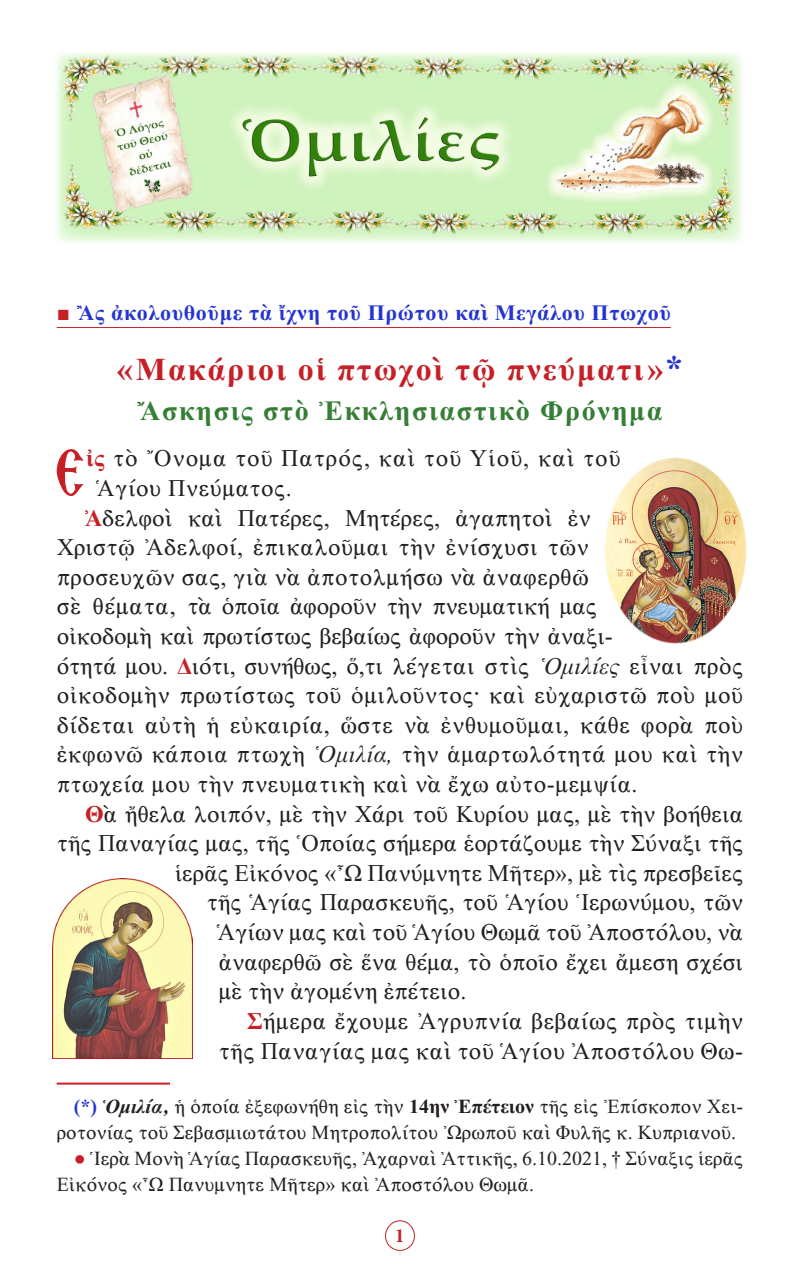
<style>
.page{position:relative;width:800px;height:1270px;background:#fff}
.page>*{position:absolute;margin:0;border:0;box-sizing:border-box;transform-origin:0 0}
.t1{font:66px "BYZIMAK";color:#c62026}
.t2{font:32px "CTOS New Times Bold Test 1";letter-spacing:.06em;color:#c62026}
.t3{font:28px "CTOS New Times Bold Test 1";letter-spacing:.06em;color:#357e35}
.t4{font:24px/29.6px "CTOS New Times Roman Test 1";letter-spacing:.02em;color:#231f20}
.t5{font:24px "CTOS New Times Roman Test 1";color:#231f20}
.t6{font:24px "CTOS New Times Roman Test 1";letter-spacing:.04em;color:#231f20}
.t7{font:22px "CTOS New Times Bold Test 1";letter-spacing:.03em;color:#2534d0}
.Parapombes{font:20px/26px "CTOS New Times Roman Test 1";color:#231f20}
.t8{font:700 20px "Minion Pro";color:#c62026}
.s1{font-family:"CTOS New Times Roman Test 1";color:#c62026}
.s2{font-size:36px;color:#2534d0}
.s3{font-family:"CTOS New Times Bold Test 1";color:#c62026}
.s4{font-family:"CTOS New Times Italic Test 1"}
.s5{font-family:"CTOS New Times Bold Test 1";color:#2534d0}
.s6{font-family:"CTOS New Times Bold Italic Test 1"}
.s7{font-family:"CTOS New Times Bold Test 1"}
.s8{color:#c62026}
</style>
<div class="page">
<div style="left:385px;top:1220px;width:30px;height:31px;border:1px solid #c62026;border-radius:50%"></div>
<hr style="left:57px;top:327px;width:614px;height:1px;background:#c62026">
<img style="left:56px;top:53px;width:686px;height:190px">
<hr style="left:57px;top:1083px;width:113px;height:2px;background:#c62026">
<img style="left:605px;top:458px;width:142px;height:185px">
<img style="left:52px;top:879px;width:140px;height:180px">
<img style="left:68px;top:883px;width:125px;height:174px">
<p class="t7" style="left:57px;top:300px;width:616px"><span class="s1">■</span> Ἂς ἀκολουθοῦμε τὰ ἴχνη τοῦ Πρώτου καὶ Μεγάλου Πτωχοῦ</p>
<p class="t2" style="left:117px;top:351px;width:568px">«Μακάριοι οἱ πτωχοὶ τῷ πνεύματι»<span class="s2">*</span></p>
<p class="t3" style="left:138px;top:395px;width:526px">Ἄσκησις στὸ Ἐκκλησιαστικὸ Φρόνημα</p>
<p class="t1" style="left:53px;top:434px;width:34px">Ε</p>
<p class="t6" style="left:86px;top:445px;width:536px"><span class="s3">ἰς</span> τὸ Ὄνομα τοῦ Πατρός, καὶ τοῦ Υἱοῦ, καὶ τοῦ</p>
<p class="t4" style="left:96px;top:473px;width:197px">Ἁγίου Πνεύματος.</p>
<p class="t4" style="left:57px;top:503px;width:688px;text-indent:28px"><span class="s3">Ἀ</span>δελφοὶ καὶ Πατέρες, Μητέρες, ἀγαπητοὶ ἐν<br>Χριστῷ Ἀδελφοί, ἐπικαλοῦμαι τὴν ἐνίσχυσι τῶν<br>προσευχῶν σας, γιὰ νὰ ἀποτολμήσω νὰ ἀναφερθῶ<br>σὲ θέματα, τὰ ὁποῖα ἀφοροῦν τὴν πνευματική μας<br>οἰκοδομὴ καὶ πρωτίστως βεβαίως ἀφοροῦν τὴν ἀναξι-<br>ότητά μου. <span class="s3">Δ</span>ιότι, συνήθως, ὅ,τι λέγεται στὶς <span class="s4">Ὁμιλίες</span> εἶναι πρὸς οἰκοδομὴν πρωτίστως τοῦ ὁμιλοῦντος· καὶ εὐχαριστῶ ποὺ μοῦ δίδεται αὐτὴ ἡ εὐκαιρία, ὥστε νὰ ἐνθυμοῦμαι, κάθε φορὰ ποὺ ἐκφωνῶ κάποια πτωχὴ <span class="s4">Ὁμιλία,</span> τὴν ἁμαρτωλότητά μου καὶ τὴν πτωχεία μου τὴν πνευματικὴ καὶ νὰ ἔχω αὐτο-μεμψία.</p>
<p class="t5" style="left:85px;top:800px;width:660px"><span class="s3">Θ</span>ὰ ἤθελα λοιπόν, μὲ τὴν Χάρι τοῦ Κυρίου μας, μὲ τὴν βοήθεια</p>
<p class="t5" style="left:57px;top:830px;width:688px">τῆς Παναγίας μας, τῆς Ὁποίας σήμερα ἑορτάζουμε τὴν Σύναξι τῆς</p>
<p class="t5" style="left:175px;top:860px;width:570px">ἱερᾶς Εἰκόνος «Ὦ Πανύμνητε Μῆτερ», μὲ τὶς πρεσβεῖες</p>
<p class="t5" style="left:207px;top:889px;width:538px">τῆς Ἁγίας Παρασκευῆς, τοῦ Ἁγίου Ἱερωνύμου, τῶν</p>
<p class="t5" style="left:217px;top:919px;width:528px">Ἁγίων μας καὶ τοῦ Ἁγίου Θωμᾶ τοῦ Ἀποστόλου, νὰ</p>
<p class="t5" style="left:219px;top:948px;width:526px">ἀναφερθῶ σὲ ἕνα θέμα, τὸ ὁποῖο ἔχει ἄμεση σχέσι</p>
<p class="t5" style="left:219px;top:978px;width:249px">μὲ τὴν ἀγομένη ἐπέτειο.</p>
<p class="t4" style="left:219px;top:1006px;width:526px;text-align:right"><span class="s3">Σ</span>ήμερα ἔχουμε Ἀγρυπνία βεβαίως πρὸς τιμὴν τῆς Παναγίας μας καὶ τοῦ Ἁγίου Ἀποστόλου Θω-</p>
<p class="Parapombes" style="left:57px;top:1093px;width:688px;text-indent:17px"><span class="s5">(*)</span> <span class="s6">Ὁμιλία,</span> ἡ ὁποία ἐξεφωνήθη εἰς τὴν <span class="s7">14ην Ἐπέτειον</span> τῆς εἰς Ἐπίσκοπον Χει&shy;ροτονίας τοῦ Σεβασμιωτάτου Μητροπολίτου Ὠρωποῦ καὶ Φυλῆς κ. Κυπριανοῦ.</p>
<p class="Parapombes" style="left:57px;top:1145px;width:688px;text-indent:17px"><span class="s8">●</span> Ἱερὰ Μονὴ Ἁγίας Παρασκευῆς, Ἀχαρναὶ Ἀττικῆς, 6.10.2021, † Σύναξις ἱερᾶς<br>Εἰκόνος «Ὦ Πανυμνητε Μῆτερ» καὶ Ἀποστόλου Θωμᾶ.</p>
<p class="t8" style="left:395px;top:1222px;width:11px">1</p>
</div>
